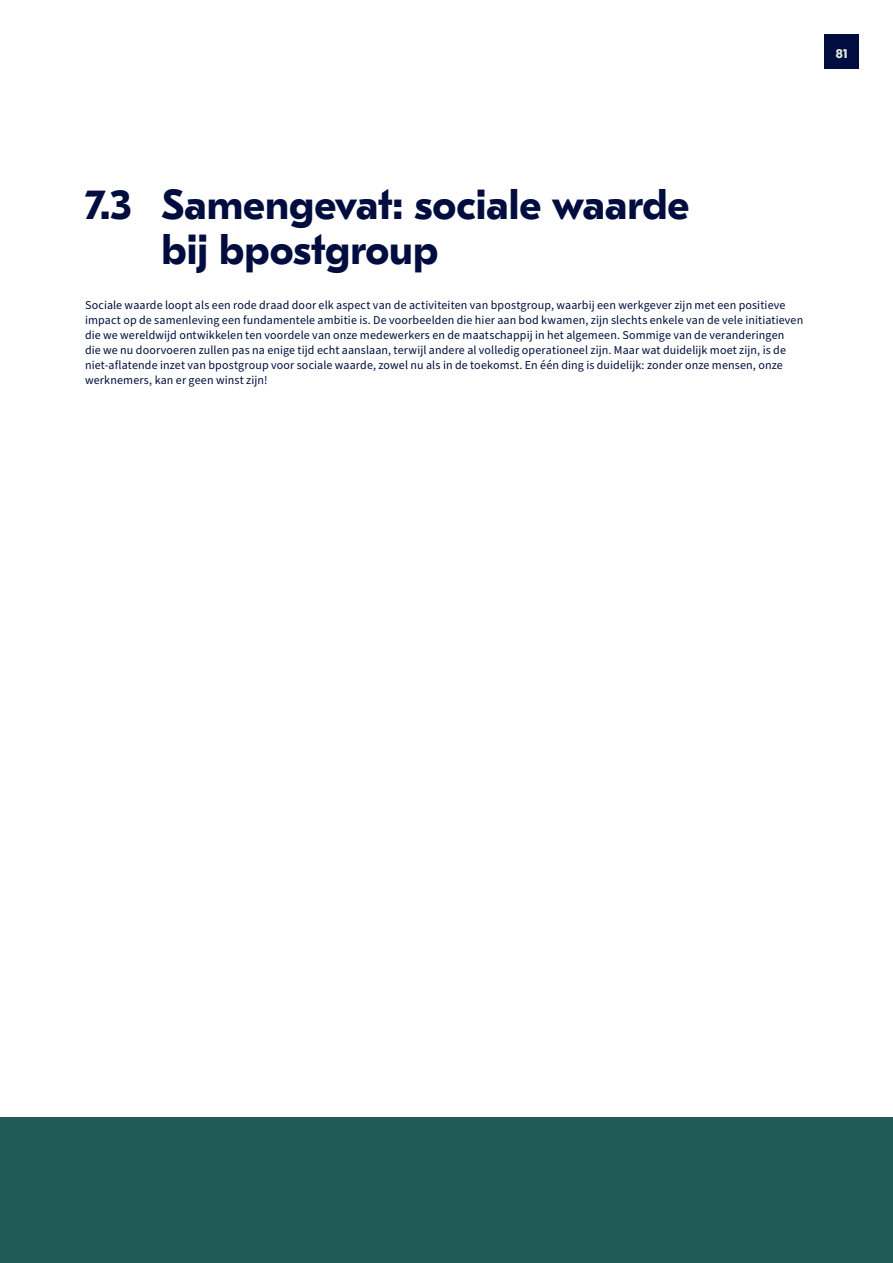
<style>
.page{position:relative;width:893px;height:1263px;background:#fff}
.page>*{position:absolute;margin:0;border:0;box-sizing:border-box;transform-origin:0 0}
.t1{font:700 42px/45px "GT Eesti Pro Text";color:#000d3e}
.t2{font:12px/15px "Source Sans Pro";letter-spacing:.01em;color:#000d3e}
.t3{font:700 12px "Poppins";color:#e6e8dd}
</style>
<div class="page">
<div style="left:824px;top:34px;width:34px;height:34px;background:#000d3e"></div>
<div style="left:0;top:1117px;width:893px;height:146px;background:#205b58"></div>
<p class="t3" style="left:835px;top:47px;width:14px">81</p>
<h1 class="t1" style="left:162px;top:183px;width:529px;text-indent:-77px">7.3 Samengevat: sociale waarde bij bpostgroup</h1>
<p class="t2" style="left:85px;top:298px;width:720px">Sociale waarde loopt als een rode draad door elk aspect van de activiteiten van bpostgroup, waarbij een werkgever zijn met een positieve impact op de samenleving een fundamentele ambitie is. De voorbeelden die hier aan bod kwamen, zijn slechts enkele van de vele initiatieven die we wereldwijd ontwikkelen ten voordele van onze medewerkers en de maatschappij in het algemeen. Sommige van de veranderingen<br>die we nu doorvoeren zullen pas na enige tijd echt aanslaan, terwijl andere al volledig operationeel zijn. Maar wat duidelijk moet zijn, is de niet-aflatende inzet van bpostgroup voor sociale waarde, zowel nu als in de toekomst. En één ding is duidelijk: zonder onze mensen, onze werknemers, kan er geen winst zijn!</p>
</div>
